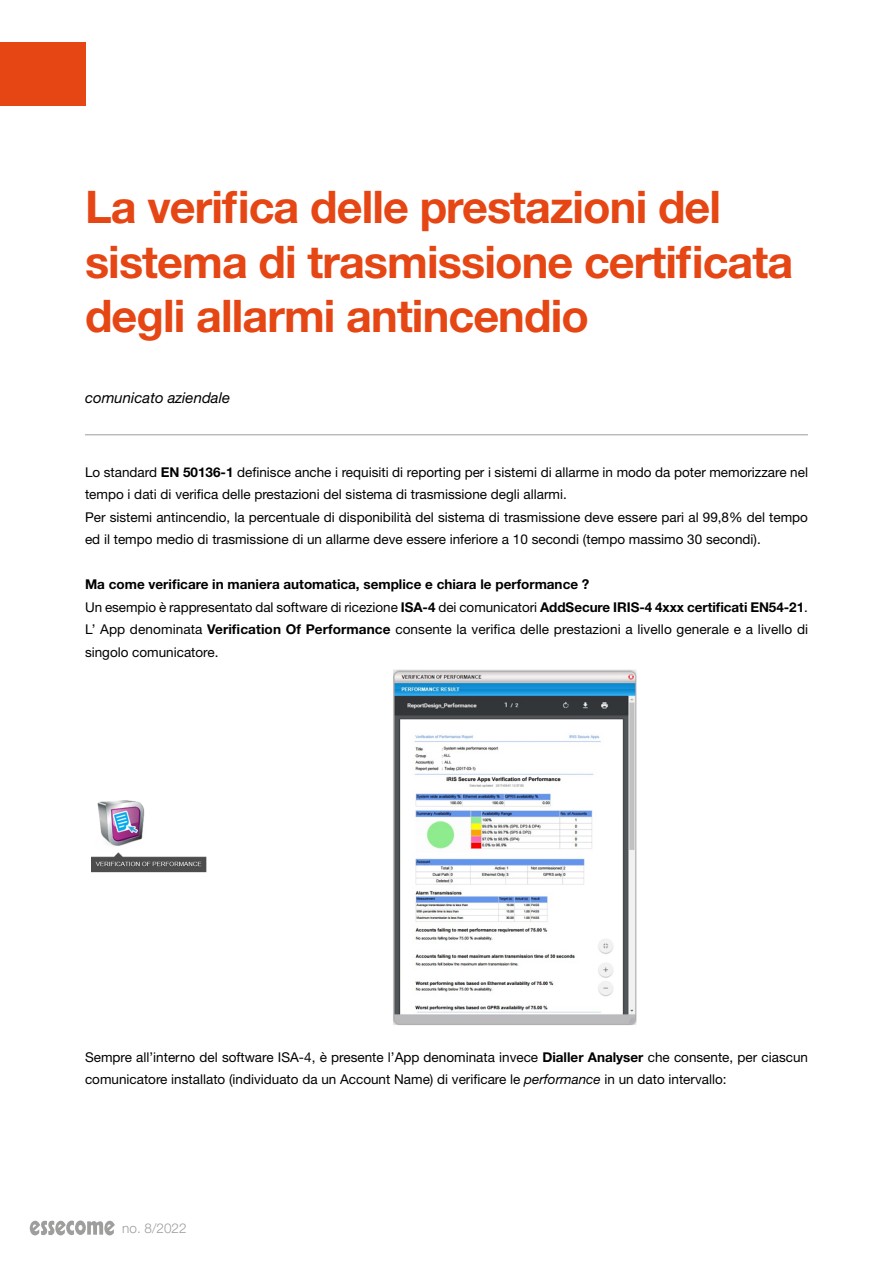
<style>
.page{position:relative;width:893px;height:1263px;background:#fff}
.page>*{position:absolute;margin:0;border:0;box-sizing:border-box;transform-origin:0 0}
.t1{font:700 45px/54px "Helvetica Neue LT Std";letter-spacing:-.02em;color:#e54614}
.t2{font:italic 15px "Helvetica Neue LT Std";color:#000}
.t3{font:13.5px/22.5px "Helvetica Neue LT Std";color:#000}
.t4{font:300 13.5px "Helvetica Neue LT Std";color:#9d9d9c}
.s1{font-weight:700}
.s2{font-style:italic}
</style>
<div class="page">
<div style="left:0;top:43px;width:85px;height:63px;background:#e54614"></div>
<hr style="left:85px;top:434px;width:723px;height:1px;background:#9d9d9c">
<img style="left:91px;top:800px;width:116px;height:73px">
<img style="left:393px;top:669px;width:244px;height:356px">
<svg style="left:30px;top:1220px;width:85px;height:16px"></svg>
<h1 class="t1" style="left:85px;top:179px;width:710px">La verifica delle prestazioni del sistema di trasmissione certificata degli allarmi antincendio</h1>
<p class="t2" style="left:85px;top:388px;width:147px">comunicato aziendale</p>
<p class="t3" style="left:85px;top:460px;width:724px">Lo standard <span class="s1">EN 50136-1</span> definisce anche i requisiti di reporting per i sistemi di allarme in modo da poter memorizzare nel tempo i dati di verifica delle prestazioni del sistema di trasmissione degli allarmi.<br>Per sistemi antincendio, la percentuale di disponibilità del sistema di trasmissione deve essere pari al 99,8% del tempo ed il tempo medio di trasmissione di un allarme deve essere inferiore a 10 secondi (tempo massimo 30 secondi).</p>
<p class="t3" style="left:85px;top:573px;width:725px"><span class="s1">Ma come verificare in maniera automatica, semplice e chiara le performance ?<br></span>Un esempio è rappresentato dal software di ricezione <span class="s1">ISA-4</span> dei comunicatori <span class="s1">AddSecure IRIS-4 4xxx certificati EN54-21</span>.<br>L’ App denominata <span class="s1">Verification Of Performance</span> consente la verifica delle prestazioni a livello generale e a livello di singolo comunicatore.</p>
<p class="t3" style="left:85px;top:1045px;width:724px">Sempre all’interno del software ISA-4, è presente l’App denominata invece <span class="s1">Dialler Analyser</span> che consente, per ciascun comunicatore installato (individuato da un Account Name) di verificare le <span class="s2">performance</span> in un dato intervallo:</p>
<p class="t4" style="left:122px;top:1220px;width:66px">no. 8/2022</p>
</div>
